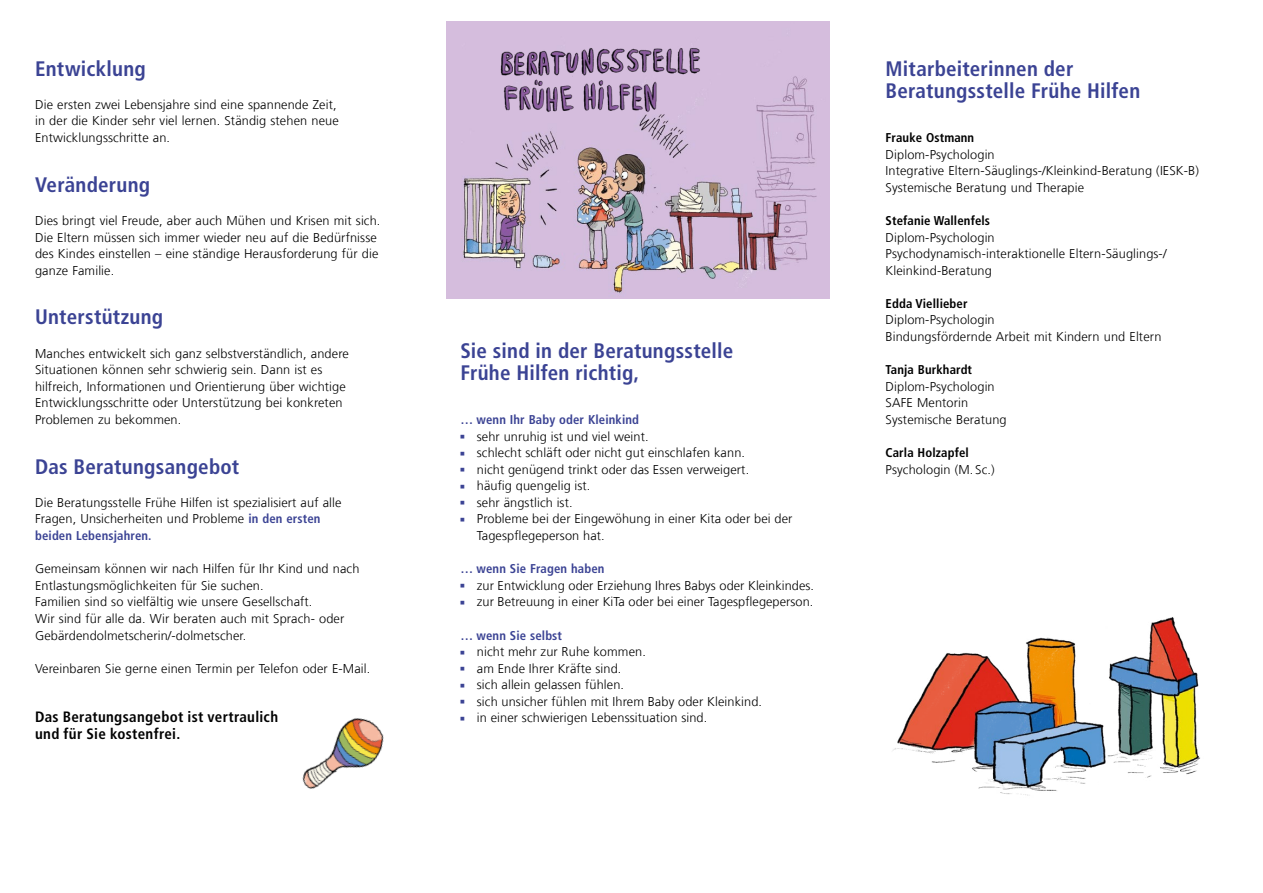
<style>
.page{position:relative;width:1263px;height:893px;background:#fff}
.page>*{position:absolute;margin:0;border:0;box-sizing:border-box;transform-origin:0 0}
.t1{font:700 condensed 21px/22.5px "Frutiger For Karlsruhe";letter-spacing:.01em;color:#3b4394}
.t2{font:700 condensed 15px/16.5px "Frutiger For Karlsruhe";letter-spacing:.02em;color:#000}
.t3{font:300 12.75px/16.6px "Frutiger For Karlsruhe";letter-spacing:.01em;color:#000}
.t4{font:700 condensed 12.75px "Frutiger For Karlsruhe";letter-spacing:.01em;color:#000}
.t5{font:700 condensed 12.75px "Frutiger For Karlsruhe";letter-spacing:.01em;color:#3b4394}
.s1{font-weight:700;font-stretch:condensed;color:#3b4394}
</style>
<div class="page">
<img style="left:893px;top:617px;width:307px;height:179px">
<img style="left:302px;top:718px;width:82px;height:71px">
<img style="left:446px;top:21px;width:383px;height:277px">
<img style="left:482px;top:21px;width:247px;height:108px">
<h1 class="t1" style="left:35px;top:57px;width:112px">Entwicklung</h1>
<p class="t3" style="left:35px;top:96px;width:305px">Die ersten zwei Lebensjahre sind eine spannende Zeit, in der die Kinder sehr viel lernen. Ständig stehen neue<br>Entwicklungsschritte an.</p>
<h1 class="t1" style="left:35px;top:173px;width:117px">Veränderung</h1>
<p class="t3" style="left:35px;top:212px;width:347px">Dies bringt viel Freude, aber auch Mühen und Krisen mit sich.<br>Die Eltern müssen sich immer wieder neu auf die Bedürfnisse des Kindes einstellen – eine ständige Herausforderung für die ganze Familie.</p>
<h1 class="t1" style="left:35px;top:306px;width:130px">Unterstützung</h1>
<p class="t3" style="left:35px;top:345px;width:315px">Manches entwickelt sich ganz selbstverständlich, andere Situationen können sehr schwierig sein. Dann ist es hilfreich, Informationen und Orientierung über wichtige Entwicklungsschritte oder Unterstützung bei konkreten Problemen zu bekommen.</p>
<h1 class="t1" style="left:35px;top:455px;width:206px">Das Beratungsangebot</h1>
<p class="t3" style="left:35px;top:494px;width:308px">Die Beratungsstelle Frühe Hilfen ist spezialisiert auf alle<br>Fragen, Unsicherheiten und Probleme <span class="s1">in den ersten beiden Lebensjahren.</span></p>
<p class="t3" style="left:35px;top:561px;width:326px">Gemeinsam können wir nach Hilfen für Ihr Kind und nach Entlastungsmöglichkeiten für Sie suchen.<br>Familien sind so vielfältig wie unsere Gesellschaft.<br>Wir sind für alle da. Wir beraten auch mit Sprach- oder Gebärdendolmetscherin/-dolmetscher.</p>
<p class="t3" style="left:35px;top:660px;width:337px">Vereinbaren Sie gerne einen Termin per Telefon oder E-Mail.</p>
<p class="t2" style="left:35px;top:709px;width:245px">Das Beratungsangebot ist vertraulich und für Sie kostenfrei.</p>
<h1 class="t1" style="left:460px;top:339px;width:274px">Sie sind in der Beratungsstelle<br>Frühe Hilfen richtig,</h1>
<p class="t5" style="left:460px;top:412px;width:180px">… wenn Ihr Baby oder Kleinkind</p>
<p class="t3" style="left:477px;top:428px;width:317px">sehr unruhig ist und viel weint.<br>schlecht schläft oder nicht gut einschlafen kann.<br>nicht genügend trinkt oder das Essen verweigert.<br>häufig quengelig ist.<br>sehr ängstlich ist.<br>Probleme bei der Eingewöhung in einer Kita oder bei der Tagespflegeperson hat.</p>
<p class="t5" style="left:460px;top:561px;width:146px">… wenn Sie Fragen haben</p>
<p class="t3" style="left:477px;top:577px;width:339px">zur Entwicklung oder Erziehung Ihres Babys oder Kleinkindes. zur Betreuung in einer KiTa oder bei einer Tagespflegeperson.</p>
<p class="t5" style="left:460px;top:628px;width:103px">… wenn Sie selbst</p>
<p class="t3" style="left:477px;top:643px;width:287px">nicht mehr zur Ruhe kommen.<br>am Ende Ihrer Kräfte sind.<br>sich allein gelassen fühlen.<br>sich unsicher fühlen mit Ihrem Baby oder Kleinkind. in einer schwierigen Lebenssituation sind.</p>
<h1 class="t1" style="left:885px;top:57px;width:256px">Mitarbeiterinnen der<br>Beratungsstelle Frühe Hilfen</h1>
<p class="t4" style="left:885px;top:130px;width:90px">Frauke Ostmann</p>
<p class="t3" style="left:885px;top:146px;width:315px">Diplom-Psychologin<br>Integrative Eltern-Säuglings-/Kleinkind-Beratung (IESK-B)<br>Systemische Beratung und Therapie</p>
<p class="t4" style="left:885px;top:213px;width:106px">Stefanie Wallenfels</p>
<p class="t3" style="left:885px;top:229px;width:282px">Diplom-Psychologin<br>Psychodynamisch-interaktionelle Eltern-Säuglings-/<br>Kleinkind-Beratung</p>
<p class="t4" style="left:885px;top:296px;width:83px">Edda Viellieber</p>
<p class="t3" style="left:885px;top:312px;width:277px">Diplom-Psychologin<br>Bindungsfördernde Arbeit mit Kindern und Eltern</p>
<p class="t4" style="left:885px;top:362px;width:88px">Tanja Burkhardt</p>
<p class="t3" style="left:885px;top:378px;width:123px">Diplom-Psychologin<br>SAFE Mentorin<br>Systemische Beratung</p>
<p class="t4" style="left:885px;top:445px;width:85px">Carla Holzapfel</p>
<p class="t3" style="left:885px;top:461px;width:111px">Psychologin (M. Sc.)</p>
</div>
